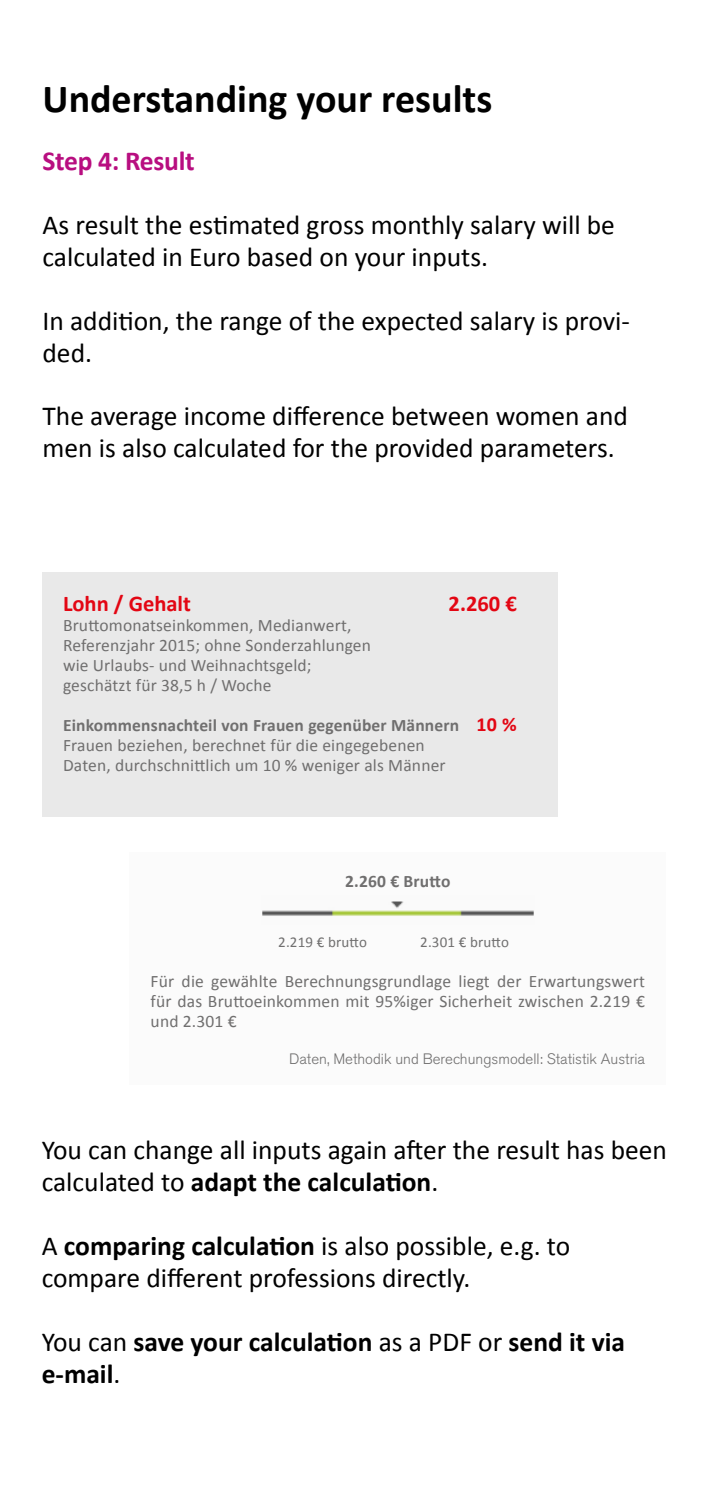
<style>
.page{position:relative;width:709px;height:1489px;background:#fff}
.page>*{position:absolute;margin:0;border:0;box-sizing:border-box;transform-origin:0 0}
.t1{font:700 40px "Calibri";color:#000}
.Fließtext{font:27.5px/32px "Calibri";color:#000}
.Fließtext-2{font:700 27.5px/32px "Calibri";color:#000}
.H3{font:700 27.5px "Calibri";letter-spacing:-.01em;color:#b80e80}
.Kästchen_Überschrift{font:700 22.5px "Calibri";color:#e30613}
.kästchen_Text{font:17.5px/20px "Calibri";letter-spacing:.01em;color:#706f6f}
.kästchen_Text-2{font:700 17.5px "Calibri";letter-spacing:.01em;color:#706f6f}
.Bildunterschrift{font:300 15px "Akzidenz Grotesk Pro";color:#706f6f}
.kästchen_Text-3{font:15px "Calibri";letter-spacing:.01em;color:#706f6f}
.s1{font-size:20px;color:#e30613}
.s2{font-weight:700}
.s3{font-weight:400}
</style>
<div class="page">
<div style="left:42px;top:572px;width:515px;height:245px;background:#e9e9e9"></div>
<div style="left:129px;top:852px;width:537px;height:232px;background:#fbfbfb"></div>
<img style="left:262px;top:901px;width:272px;height:15px">
<h1 class="t1" style="left:43px;top:73px;width:451px">Understanding your results</h1>
<h2 class="H3" style="left:43px;top:143px;width:154px">Step 4: Result</h2>
<p class="Fließtext" style="left:43px;top:209px;width:574px">As result the estimated gross monthly salary will be calculated in Euro based on your inputs.</p>
<p class="Fließtext" style="left:43px;top:304px;width:589px">In addition, the range of the expected salary is provi&shy;ded.</p>
<p class="Fließtext" style="left:43px;top:400px;width:587px">The average income difference between women and men is also calculated for the provided parameters.</p>
<p class="Kästchen_Überschrift" style="left:63px;top:589px;width:129px">Lohn / Gehalt</p>
<p class="Kästchen_Überschrift" style="left:448px;top:589px;width:70px">2.260 €</p>
<p class="kästchen_Text" style="left:63px;top:615px;width:309px">Bruttomonatseinkommen, Medianwert, Referenzjahr 2015; ohne Sonderzahlungen wie Urlaubs- und Weihnachtsgeld; geschätzt für 38,5 h / Woche</p>
<p class="kästchen_Text-2" style="left:63px;top:713px;width:455px">Einkommensnachteil von Frauen gegenüber Männern <span class="s1">10 %</span></p>
<p class="kästchen_Text" style="left:63px;top:735px;width:384px">Frauen beziehen, berechnet für die eingegebenen<br>Daten, durchschnittlich um 10 % weniger als Männer</p>
<p class="kästchen_Text-2" style="left:345px;top:870px;width:107px">2.260 € Brutto</p>
<p class="kästchen_Text-3" style="left:278px;top:932px;width:90px">2.219 € brutto</p>
<p class="kästchen_Text-3" style="left:420px;top:932px;width:90px">2.301 € brutto</p>
<p class="kästchen_Text" style="left:151px;top:971px;width:496px;text-align:justify">Für die gewählte Berechnungsgrundlage liegt der Erwartungswert für das Bruttoeinkommen mit 95%iger Sicherheit zwischen 2.219 € und 2.301 €</p>
<p class="Bildunterschrift" style="left:289px;top:1048px;width:357px">Daten, Methodik und Berechungsmodell: Statistik Austria</p>
<p class="Fließtext" style="left:42px;top:1134px;width:627px">You can change all inputs again after the result has been calculated to <span class="s2">adapt the calculation</span>.</p>
<p class="Fließtext" style="left:42px;top:1229px;width:530px">A <span class="s2">comparing calculation</span> is also possible, e.g. to compare different professions directly.</p>
<p class="Fließtext-2" style="left:42px;top:1325px;width:585px"><span class="s3">You can</span> save your calculation <span class="s3">as a PDF or</span> send it via e-mail<span class="s3">.</span></p>
</div>
